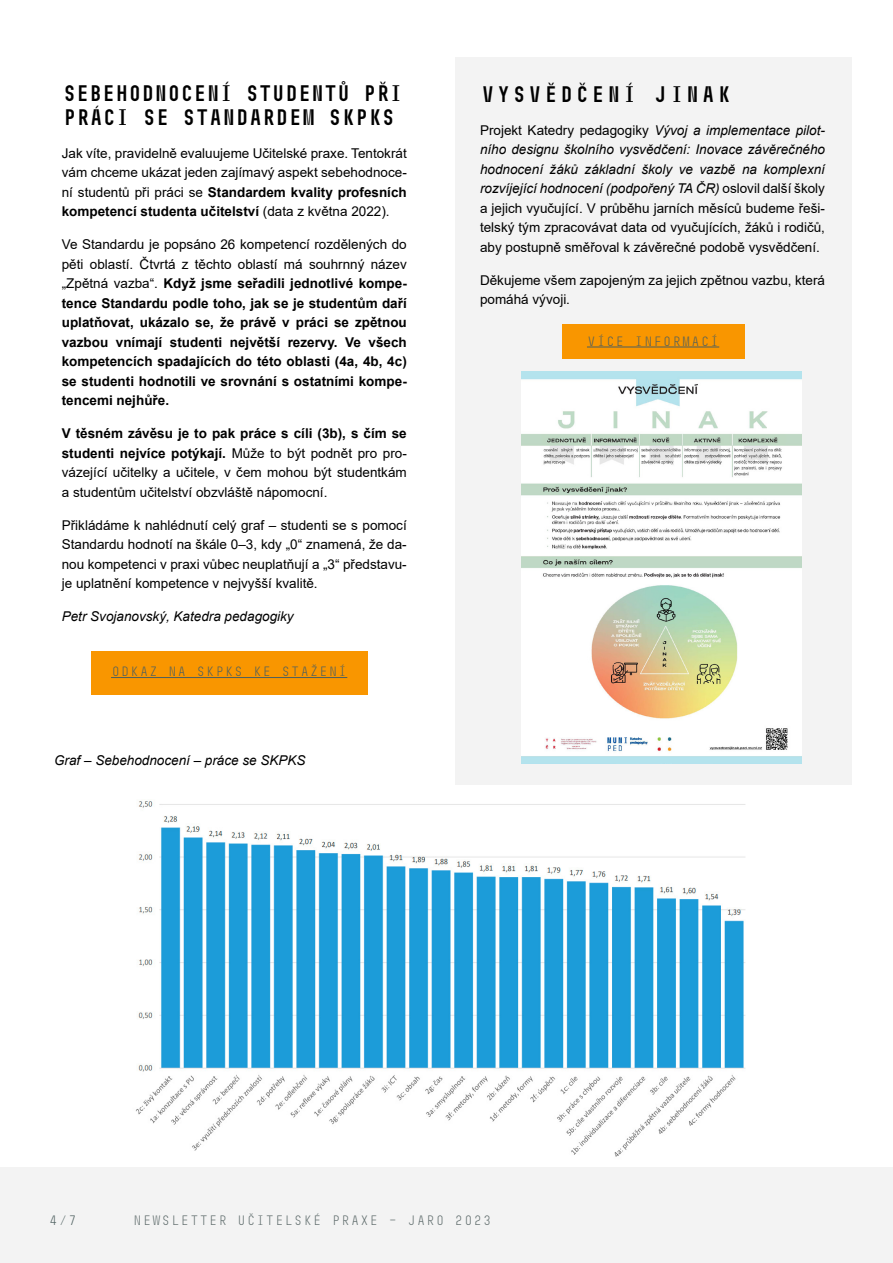
<style>
.page{position:relative;width:893px;height:1263px;background:#fff}
.page>*{position:absolute;margin:0;border:0;box-sizing:border-box;transform-origin:0 0}
.t1{font:700 22.5px/24px "Muni";letter-spacing:-.11em;color:#000}
.t2{font:700 22.5px "Muni";color:#000}
.t3{font:13.65px "Muni";color:#5e6b6b}
.t4{font:13.65px "Muni";color:#4d5f5f}
.t5{font:13.5px/19.5px "Arial";color:#000;text-align:justify}
.t6{font:700 13.5px/19.5px "Arial";color:#000;text-align:justify}
.t7{font:italic 13.5px "Arial";color:#000}
.t8{font:13.5px "Muni";color:#4d5f5f}
.s1{font-weight:700}
.s2{font-weight:400}
.s3{font-style:italic}
</style>
<div class="page">
<div style="left:0;top:1167px;width:893px;height:96px;background:#f3f3f3"></div>
<div style="left:455px;top:57px;width:396px;height:727px;background:#f3f3f3"></div>
<div style="left:562px;top:324px;width:182px;height:35px;background:#f99600"></div>
<hr style="left:587px;top:347px;width:132px;height:1px;background:#4d5f5f">
<div style="left:91px;top:651px;width:277px;height:43px;background:#f99600"></div>
<hr style="left:111px;top:677px;width:236px;height:1px;background:#4d5f5f">
<img style="left:136px;top:801px;width:610px;height:356px">
<img style="left:521px;top:371px;width:280px;height:393px">
<h1 class="t1" style="left:62px;top:81px;width:343px">SEBEHODNOCENÍ STUDENTŮ PŘI<br>PRÁCI SE STANDARDEM SKPKS</h1>
<p class="t5" style="left:62px;top:143px;width:347px">Jak víte, pravidelně evaluujeme Učitelské praxe. Tentokrát vám chceme ukázat jeden zajímavý aspekt sebehodnoce&shy;ní studentů při práci se <span class="s1">Standardem kvality profesních kompetencí studenta učitelství</span> (data z května 2022).</p>
<p class="t6" style="left:62px;top:235px;width:347px"><span class="s2">Ve Standardu je popsáno 26 kompetencí rozdělených do pěti oblastí. Čtvrtá z těchto oblastí má souhrnný název „Zpětná vazba“.</span> Když jsme seřadili jednotlivé kompe&shy;tence Standardu podle toho, jak se je studentům daří uplatňovat, ukázalo se, že právě v práci se zpětnou vazbou vnímají studenti největší rezervy. Ve všech kompetencích spadajících do této oblasti (4a, 4b, 4c) se studenti hodnotili ve srovnání s ostatními kompe&shy;tencemi nejhůře.</p>
<p class="t5" style="left:62px;top:424px;width:347px"><span class="s1">V těsném závěsu je to pak práce s cíli (3b), s čím se studenti nejvíce potýkají.</span> Může to být podnět pro pro&shy;vázející učitelky a učitele, v čem mohou být studentkám a studentům učitelství obzvláště nápomocní.</p>
<p class="t5" style="left:62px;top:515px;width:346px">Přikládáme k nahlédnutí celý graf – studenti se s pomocí Standardu hodnotí na škále 0–3, kdy „0“ znamená, že da&shy;nou kompetenci v praxi vůbec neuplatňují a „3“ představu&shy;je uplatnění kompetence v nejvyšší kvalitě.</p>
<p class="t7" style="left:62px;top:608px;width:233px">Petr Svojanovský, Katedra pedagogiky</p>
<p class="t8" style="left:111px;top:664px;width:238px">ODKAZ NA SKPKS KE STAŽENÍ</p>
<p class="t7" style="left:54px;top:752px;width:253px">Graf – Sebehodnocení – práce se SKPKS</p>
<h1 class="t2" style="left:480px;top:82px;width:253px">VYSVĚDČENÍ JINAK</h1>
<p class="t5" style="left:480px;top:120px;width:347px">Projekt Katedry pedagogiky <span class="s3">Vývoj a implementace pilot&shy;ního designu školního vysvědčení: Inovace závěrečného hodnocení žáků základní školy ve vazbě na komplexní rozvíjející hodnocení (podpořený TA ČR)</span> oslovil další školy a jejich vyučující. V průběhu jarních měsíců budeme řeši&shy;telský tým zpracovávat data od vyučujících, žáků i rodičů, aby postupně směřoval k závěrečné podobě vysvědčení.</p>
<p class="t5" style="left:480px;top:270px;width:346px">Děkujeme všem zapojeným za jejich zpětnou vazbu, která pomáhá vývoji.</p>
<p class="t8" style="left:587px;top:334px;width:134px">VÍCE INFORMACÍ</p>
<p class="t4" style="left:49px;top:1213px;width:30px">4/7</p>
<p class="t3" style="left:133px;top:1213px;width:361px">NEWSLETTER UČITELSKÉ PRAXE – JARO 2023</p>
</div>
